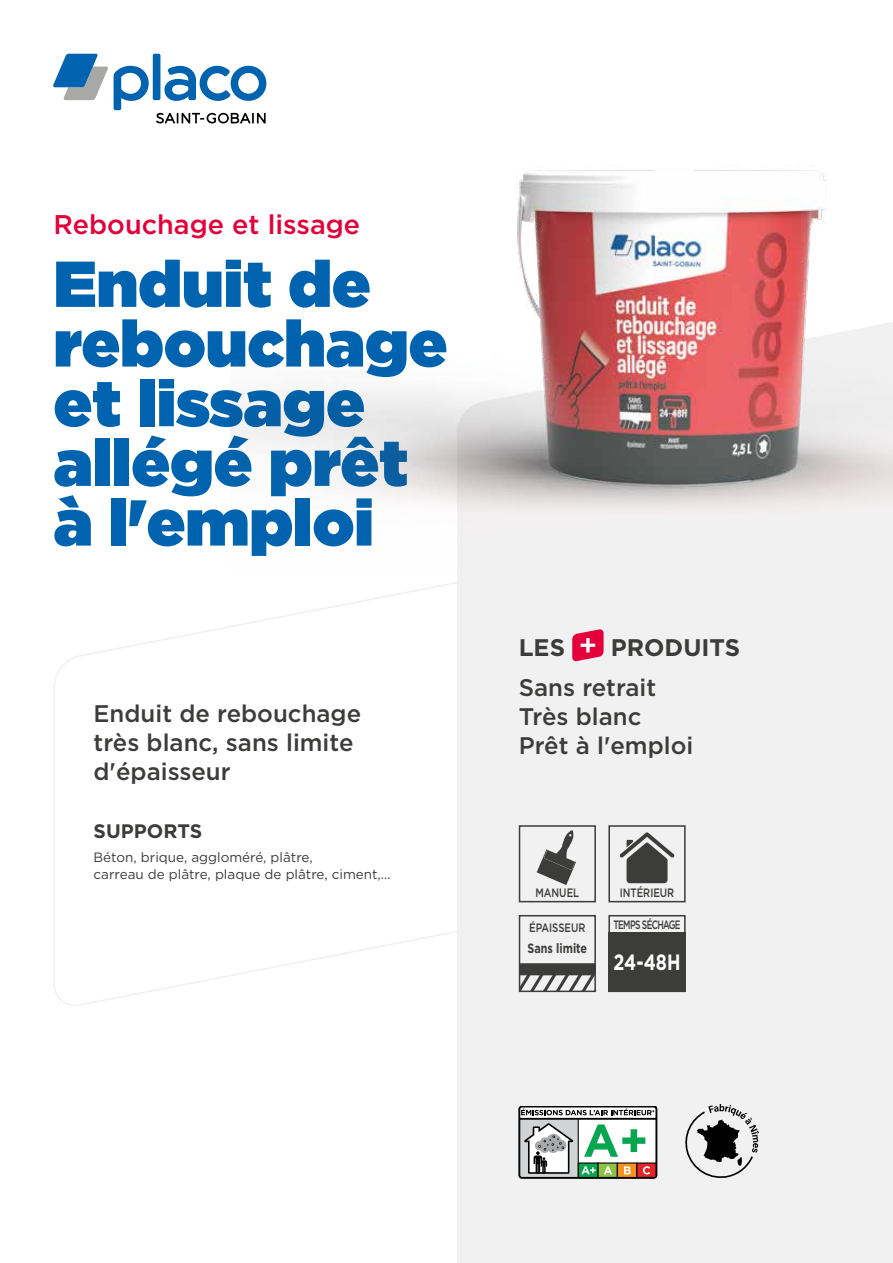
<style>
.page{position:relative;width:893px;height:1263px;background:#fff}
.page>*{position:absolute;margin:0;border:0;box-sizing:border-box;transform-origin:0 0}
.t1{font:900 64.65px/59.7px "Gotham";color:#0063af}
.t2{font:500 27px "Gotham";color:#e4003a}
.t3{font:500 24px/28.8px "Gotham";color:#3c3c3b}
.t4{font:700 24px "Gotham";color:#3c3c3b}
.t5{font:700 22.05px "Gotham";color:#fff;scale:.8 1}
.t6{font:700 19.5px "Gotham";color:#3c3c3b}
.t7{font:13.5px/16.2px "Gotham";color:#3c3c3b}
.t8{font:700 13.5px "Gotham";color:#3c3c3b;scale:.8 1}
.t9{font:500 12.15px "Gotham";color:#3c3c3b;scale:.8 1}
.t10{font:500 12.15px "Gotham";letter-spacing:-.075em;color:#3c3c3b;scale:.7 1}
</style>
<div class="page">
<svg style="left:156px;top:113px;width:110px;height:10px"></svg>
<svg style="left:53px;top:54px;width:55px;height:46px"></svg>
<div style="left:153px;top:54px;width:7px;height:46px;background:#0063af;border-radius:2px"></div>
<svg style="left:114px;top:66px;width:35px;height:44px"></svg>
<svg style="left:164px;top:66px;width:102px;height:35px"></svg>
<div style="left:457px;top:570px;width:436px;height:693px;background:#f2f1f1"></div>
<svg style="left:54px;top:570px;width:480px;height:441px"></svg>
<svg style="left:572px;top:629px;width:32px;height:33px"></svg>
<svg style="left:682px;top:1104px;width:77px;height:78px"></svg>
<div style="left:519px;top:963px;width:76px;height:12px;background:#3c3c3b"></div>
<svg style="left:522px;top:975px;width:71px;height:14px"></svg>
<div style="left:519px;top:915px;width:77px;height:77px;border:2px solid #3c3c3b"></div>
<div style="left:608px;top:915px;width:78px;height:77px;border:2px solid #3c3c3b"></div>
<div style="left:608px;top:932px;width:78px;height:60px;background:#3c3c3b"></div>
<svg style="left:537px;top:830px;width:39px;height:55px"></svg>
<div style="left:519px;top:825px;width:77px;height:77px;border:2px solid #3c3c3b"></div>
<svg style="left:619px;top:832px;width:56px;height:51px"></svg>
<div style="left:608px;top:825px;width:78px;height:77px;border:2px solid #3c3c3b"></div>
<svg style="left:519px;top:1106px;width:138px;height:72px"></svg>
<img style="left:230px;top:170px;width:663px;height:400px">
<p class="t2" style="left:54px;top:207px;width:308px">Rebouchage et lissage</p>
<h1 class="t1" style="left:54px;top:253px;width:395px">Enduit de rebouchage et lissage allégé prêt à l'emploi</h1>
<p class="t3" style="left:94px;top:699px;width:269px">Enduit de rebouchage très blanc, sans limite d'épaisseur</p>
<p class="t6" style="left:94px;top:818px;width:110px">SUPPORTS</p>
<p class="t7" style="left:94px;top:849px;width:299px">Béton, brique, aggloméré, plâtre,<br>carreau de plâtre, plaque de plâtre, ciment,…</p>
<p class="t4" style="left:519px;top:632px;width:48px">LES</p>
<p class="t4" style="left:611px;top:632px;width:131px">PRODUITS</p>
<p class="t3" style="left:519px;top:673px;width:176px">Sans retrait<br>Très blanc<br>Prêt à l'emploi</p>
<p class="t9" style="left:535px;top:885px;width:56px">MANUEL</p>
<p class="t9" style="left:620px;top:885px;width:70px">INTÉRIEUR</p>
<p class="t9" style="left:529px;top:920px;width:72px">ÉPAISSEUR</p>
<p class="t8" style="left:527px;top:939px;width:76px">Sans limite</p>
<p class="t10" style="left:613px;top:916px;width:98px">TEMPS SÉCHAGE</p>
<p class="t5" style="left:614px;top:947px;width:85px">24-48H</p>
</div>
